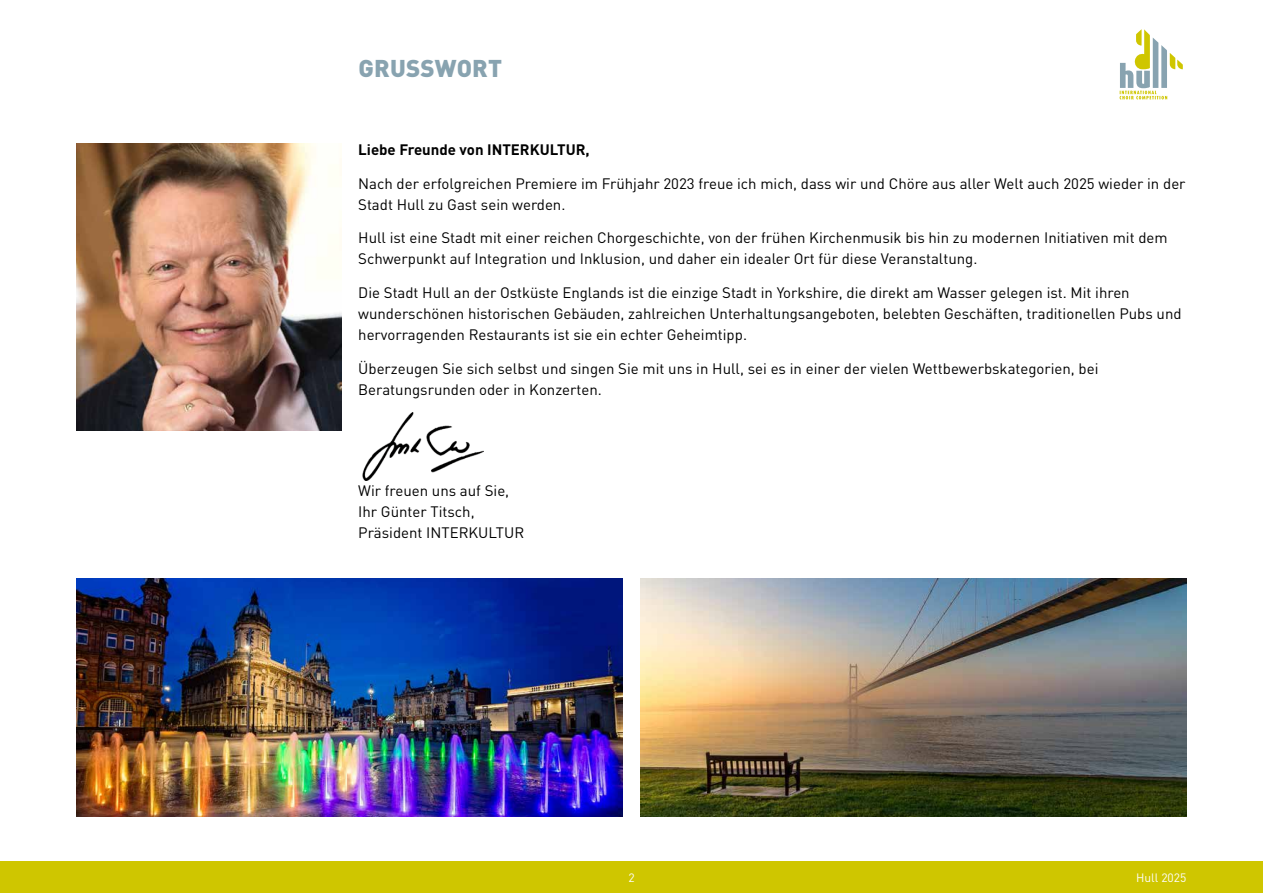
<style>
.page{position:relative;width:1263px;height:893px;background:#fff}
.page>*{position:absolute;margin:0;border:0;box-sizing:border-box;transform-origin:0 0}
.t1{font:900 24px "DIN Pro";letter-spacing:.01em;color:#88a3b0}
.t2{font:15px/21px "DIN Pro";color:#000}
.t3{font:700 15px "DIN Pro";color:#000}
.t4{font:12px "DIN Pro";color:#fff}
</style>
<div class="page">
<div style="left:0;top:861px;width:1263px;height:32px;background:#cfc600"></div>
<svg style="left:1119px;top:29px;width:64px;height:70px"></svg>
<img style="left:362px;top:412px;width:122px;height:68px">
<img style="left:77px;top:144px;width:264px;height:287px">
<img style="left:77px;top:578px;width:546px;height:238px">
<img style="left:640px;top:578px;width:546px;height:238px">
<h1 class="t1" style="left:358px;top:52px;width:145px">GRUSSWORT</h1>
<p class="t3" style="left:358px;top:139px;width:233px">Liebe Freunde von INTERKULTUR,</p>
<p class="t2" style="left:358px;top:172px;width:829px">Nach der erfolgreichen Premiere im Frühjahr 2023 freue ich mich, dass wir und Chöre aus aller Welt auch 2025 wieder in der<br>Stadt Hull zu Gast sein werden.</p>
<p class="t2" style="left:358px;top:227px;width:811px">Hull ist eine Stadt mit einer reichen Chorgeschichte, von der frühen Kirchenmusik bis hin zu modernen Initiativen mit dem<br>Schwerpunkt auf Integration und Inklusion, und daher ein idealer Ort für diese Veranstaltung.</p>
<p class="t2" style="left:358px;top:282px;width:825px">Die Stadt Hull an der Ostküste Englands ist die einzige Stadt in Yorkshire, die direkt am Wasser gelegen ist. Mit ihren wunderschönen historischen Gebäuden, zahlreichen Unterhaltungsangeboten, belebten Geschäften, traditionellen Pubs und hervorragenden Restaurants ist sie ein echter Geheimtipp.</p>
<p class="t2" style="left:358px;top:357px;width:742px">Überzeugen Sie sich selbst und singen Sie mit uns in Hull, sei es in einer der vielen Wettbewerbskategorien, bei<br>Beratungsrunden oder in Konzerten.</p>
<p class="t2" style="left:358px;top:480px;width:167px">Wir freuen uns auf Sie,<br>Ihr Günter Titsch,<br>Präsident INTERKULTUR</p>
<p class="t4" style="left:628px;top:869px;width:8px">2</p>
<p class="t4" style="left:1136px;top:869px;width:52px">Hull 2025</p>
</div>
